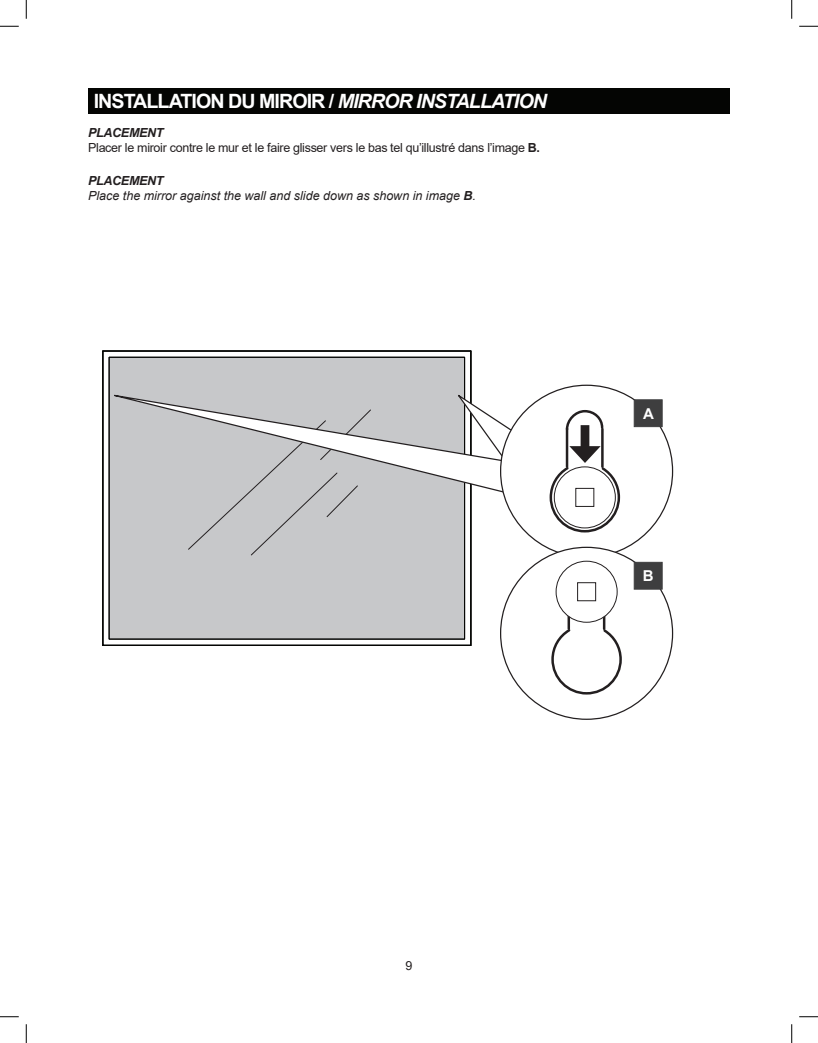
<style>
.page{position:relative;width:818px;height:1043px;background:#fff}
.page>*{position:absolute;margin:0;border:0;box-sizing:border-box;transform-origin:0 0}
.t1{font:700 19.75px "Arial";letter-spacing:-.05em;color:#fff}
.t2{font:700 15px "Arial";color:#fff}
.t3{font:12.5px/15px "Arial";letter-spacing:-.025em;color:#231f20}
.t4{font:italic 12.5px/15px "Arial";color:#231f20}
.s1{font-style:italic}
.s2{font-weight:700;font-style:italic}
.s3{font-weight:700}
</style>
<div class="page">
<svg style="left:102px;top:350px;width:370px;height:296px;background:#c1c1c3"></svg>
<div style="left:188px;top:496px;width:183px;height:59px;background:#c7c8ca"></div>
<svg style="left:102px;top:389px;width:412px;height:107px"></svg>
<div style="left:88px;top:88px;width:641px;height:26px;background:#040503"></div>
<div style="left:500px;top:385px;width:172px;height:172px;background:#fff;border-radius:50%"></div>
<svg style="left:565px;top:410px;width:39px;height:22px"></svg>
<hr style="left:565px;top:429px;width:3px;height:37px;background:#231f20">
<hr style="left:601px;top:429px;width:2px;height:38px;background:#231f20">
<svg style="left:551px;top:627px;width:71px;height:68px"></svg>
<hr style="left:567px;top:591px;width:3px;height:37px;background:#231f20">
<hr style="left:603px;top:591px;width:2px;height:38px;background:#231f20">
<div style="left:556px;top:561px;width:61px;height:61px;background:#fff;border-radius:50%"></div>
<div style="left:555px;top:561px;width:62px;height:61px;border:1px solid #231f20;border-radius:50%"></div>
<div style="left:577px;top:582px;width:19px;height:19px;border:1px solid #231f20"></div>
<div style="left:580px;top:425px;width:9px;height:28px;background:#231f20"></div>
<svg style="left:549px;top:446px;width:72px;height:87px"></svg>
<div style="left:634px;top:399px;width:28px;height:28px;background:#3e3e3f;border:1px solid #3e3e3f"></div>
<div style="left:634px;top:562px;width:28px;height:27px;background:#3e3e3f;border:1px solid #3e3e3f"></div>
<svg style="left:0;top:25px;width:19px;height:2px"></svg>
<svg style="left:799px;top:25px;width:18px;height:2px"></svg>
<svg style="left:0;top:1016px;width:19px;height:1px"></svg>
<svg style="left:799px;top:1016px;width:18px;height:1px"></svg>
<svg style="left:25px;top:0;width:2px;height:19px"></svg>
<svg style="left:25px;top:1024px;width:2px;height:18px"></svg>
<svg style="left:791px;top:0;width:1px;height:19px"></svg>
<svg style="left:791px;top:1024px;width:1px;height:18px"></svg>
<h1 class="t1" style="left:94px;top:87px;width:454px">INSTALLATION DU MIROIR / <span class="s1">MIRROR INSTALLATION</span></h1>
<p class="t3" style="left:88px;top:125px;width:453px"><span class="s2">PLACEMENT<br></span>Placer le miroir contre le mur et le faire glisser vers le bas tel qu’illustré dans l’image <span class="s3">B.</span></p>
<p class="t4" style="left:88px;top:174px;width:389px"><span class="s3">PLACEMENT<br></span>Place the mirror against the wall and slide down as shown in image <span class="s3">B</span>.</p>
<p class="t2" style="left:643px;top:403px;width:12px">A</p>
<p class="t2" style="left:642px;top:565px;width:12px">B</p>
<p class="t3" style="left:405px;top:958px;width:8px">9</p>
</div>
